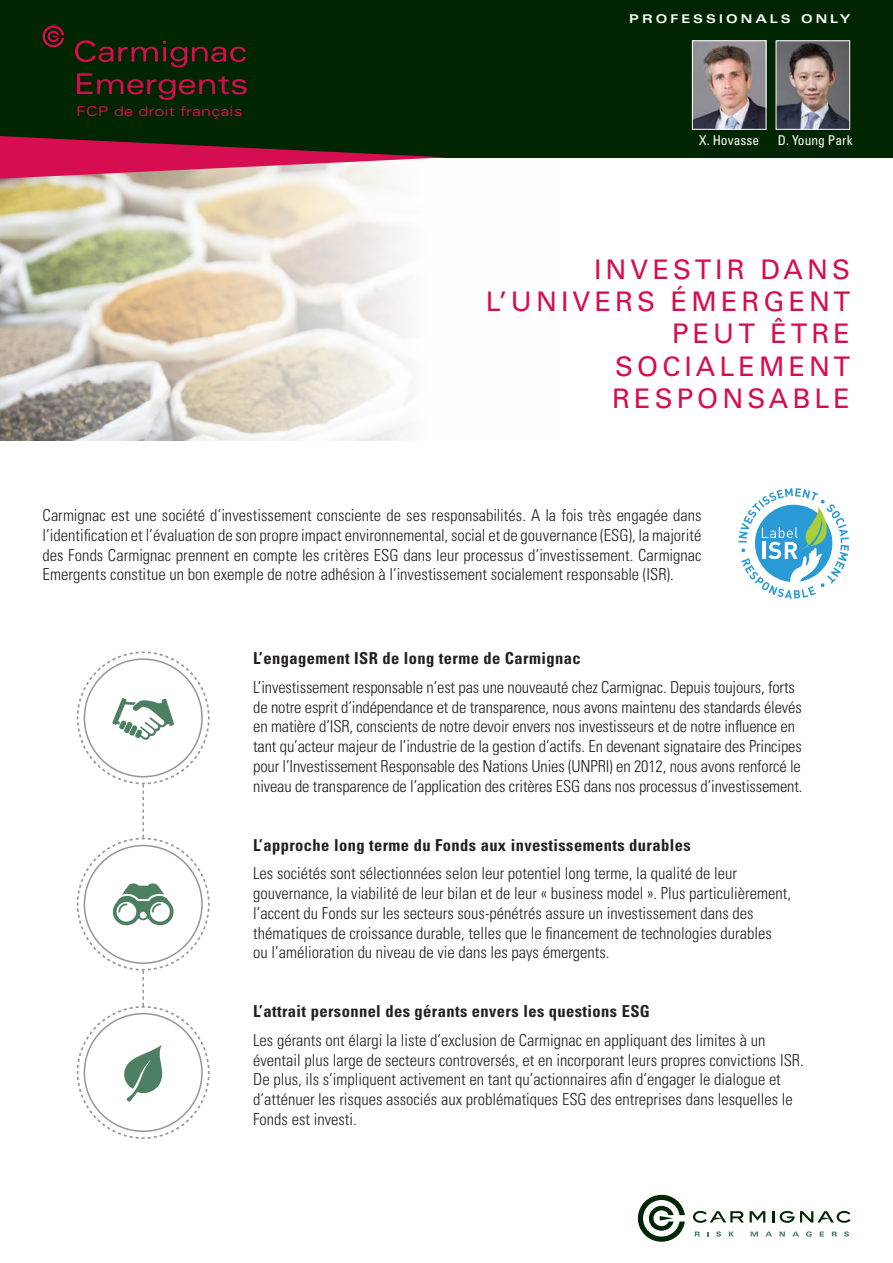
<style>
.page{position:relative;width:893px;height:1263px;background:#fff}
.page>*{position:absolute;margin:0;border:0;box-sizing:border-box;transform-origin:0 0}
.t1{font:expanded 28.5px "Univers LT Std";letter-spacing:-.005em;color:#d60e51}
.t2{font:27px/32.4px "Univers LT Std";letter-spacing:.15em;color:#d60e51;text-align:right}
.t3{font:300 condensed 16.5px/19.8px "Univers LT Std";color:#231f20}
.t4{font:700 condensed 16.5px "Univers LT Std";letter-spacing:.025em;color:#231f20}
.t5{font:condensed 13.5px "Univers LT Std";color:#fff}
.t6{font:expanded 13.5px "Univers LT Std";letter-spacing:.01em;color:#d60e51}
.t7{font:700 expanded 12px "Univers LT Std";letter-spacing:.25em;color:#fff}
</style>
<div class="page">
<img style="left:0;top:157px;width:556px;height:283px">
<div style="left:0;top:0;width:893px;height:157px;background:#002501"></div>
<svg style="left:0;top:136px;width:446px;height:43px"></svg>
<svg style="left:75px;top:40px;width:171px;height:27px"></svg>
<svg style="left:43px;top:26px;width:21px;height:21px"></svg>
<svg style="left:695px;top:1231px;width:5px;height:5px"></svg>
<svg style="left:716px;top:1231px;width:5px;height:5px"></svg>
<svg style="left:729px;top:1231px;width:5px;height:5px"></svg>
<svg style="left:751px;top:1231px;width:7px;height:5px"></svg>
<svg style="left:765px;top:1231px;width:7px;height:5px"></svg>
<svg style="left:779px;top:1231px;width:6px;height:5px"></svg>
<svg style="left:792px;top:1231px;width:7px;height:5px"></svg>
<svg style="left:806px;top:1231px;width:6px;height:5px"></svg>
<svg style="left:820px;top:1231px;width:4px;height:5px"></svg>
<svg style="left:832px;top:1231px;width:5px;height:5px"></svg>
<svg style="left:844px;top:1231px;width:5px;height:5px"></svg>
<svg style="left:638px;top:1195px;width:47px;height:47px"></svg>
<svg style="left:750px;top:1211px;width:15px;height:11px"></svg>
<svg style="left:772px;top:1211px;width:2px;height:11px"></svg>
<svg style="left:693px;top:1211px;width:51px;height:12px"></svg>
<svg style="left:780px;top:1211px;width:70px;height:12px"></svg>
<img style="left:778px;top:42px;width:70px;height:86px">
<div style="left:776px;top:40px;width:74px;height:90px;border:1px solid #fff"></div>
<img style="left:694px;top:42px;width:70px;height:86px">
<div style="left:692px;top:40px;width:74px;height:90px;border:1px solid #fff"></div>
<svg style="left:738px;top:488px;width:111px;height:111px"></svg>
<svg style="left:76px;top:651px;width:134px;height:488px"></svg>
<p class="t1" style="left:74px;top:67px;width:176px">Emergents</p>
<p class="t6" style="left:77px;top:103px;width:168px">FCP de droit français</p>
<p class="t7" style="left:629px;top:12px;width:223px">PROFESSIONALS ONLY</p>
<p class="t5" style="left:699px;top:132px;width:61px">X. Hovasse</p>
<p class="t5" style="left:778px;top:132px;width:76px">D. Young Park</p>
<p class="t2" style="left:486px;top:253px;width:366px">INVESTIR DANS<br>L’UNIVERS ÉMERGENT<br>PEUT ÊTRE<br>SOCIALEMENT<br>RESPONSABLE</p>
<p class="t3" style="left:43px;top:505px;width:661px;text-align:justify">Carmignac est une société d’investissement consciente de ses responsabilités. A la fois très engagée dans l’identification et l’évaluation de son propre impact environnemental, social et de gouvernance (ESG), la majorité des Fonds Carmignac prennent en compte les critères ESG dans leur processus d’investissement. Carmignac Emergents constitue un bon exemple de notre adhésion à l’investissement socialement responsable (ISR).</p>
<p class="t4" style="left:253px;top:648px;width:329px">L’engagement ISR de long terme de Carmignac</p>
<p class="t3" style="left:253px;top:677px;width:551px">L’investissement responsable n’est pas une nouveauté chez Carmignac. Depuis toujours, forts de notre esprit d’indépendance et de transparence, nous avons maintenu des standards élevés en matière d’ISR, conscients de notre devoir envers nos investisseurs et de notre influence en tant qu’acteur majeur de l’industrie de la gestion d’actifs. En devenant signataire des Principes pour l’Investissement Responsable des Nations Unies (UNPRI) en 2012, nous avons renforcé le niveau de transparence de l’application des critères ESG dans nos processus d’investissement.</p>
<p class="t4" style="left:253px;top:835px;width:439px">L’approche long terme du Fonds aux investissements durables</p>
<p class="t3" style="left:253px;top:863px;width:539px">Les sociétés sont sélectionnées selon leur potentiel long terme, la qualité de leur gouvernance, la viabilité de leur bilan et de leur « business model ». Plus particulièrement, l’accent du Fonds sur les secteurs sous-pénétrés assure un investissement dans des thématiques de croissance durable, telles que le financement de technologies durables<br>ou l’amélioration du niveau de vie dans les pays émergents.</p>
<p class="t4" style="left:253px;top:1001px;width:398px">L’attrait personnel des gérants envers les questions ESG</p>
<p class="t3" style="left:253px;top:1030px;width:552px">Les gérants ont élargi la liste d’exclusion de Carmignac en appliquant des limites à un éventail plus large de secteurs controversés, et en incorporant leurs propres convictions ISR.<br>De plus, ils s’impliquent activement en tant qu’actionnaires afin d’engager le dialogue et d’atténuer les risques associés aux problématiques ESG des entreprises dans lesquelles le Fonds est investi.</p>
</div>
